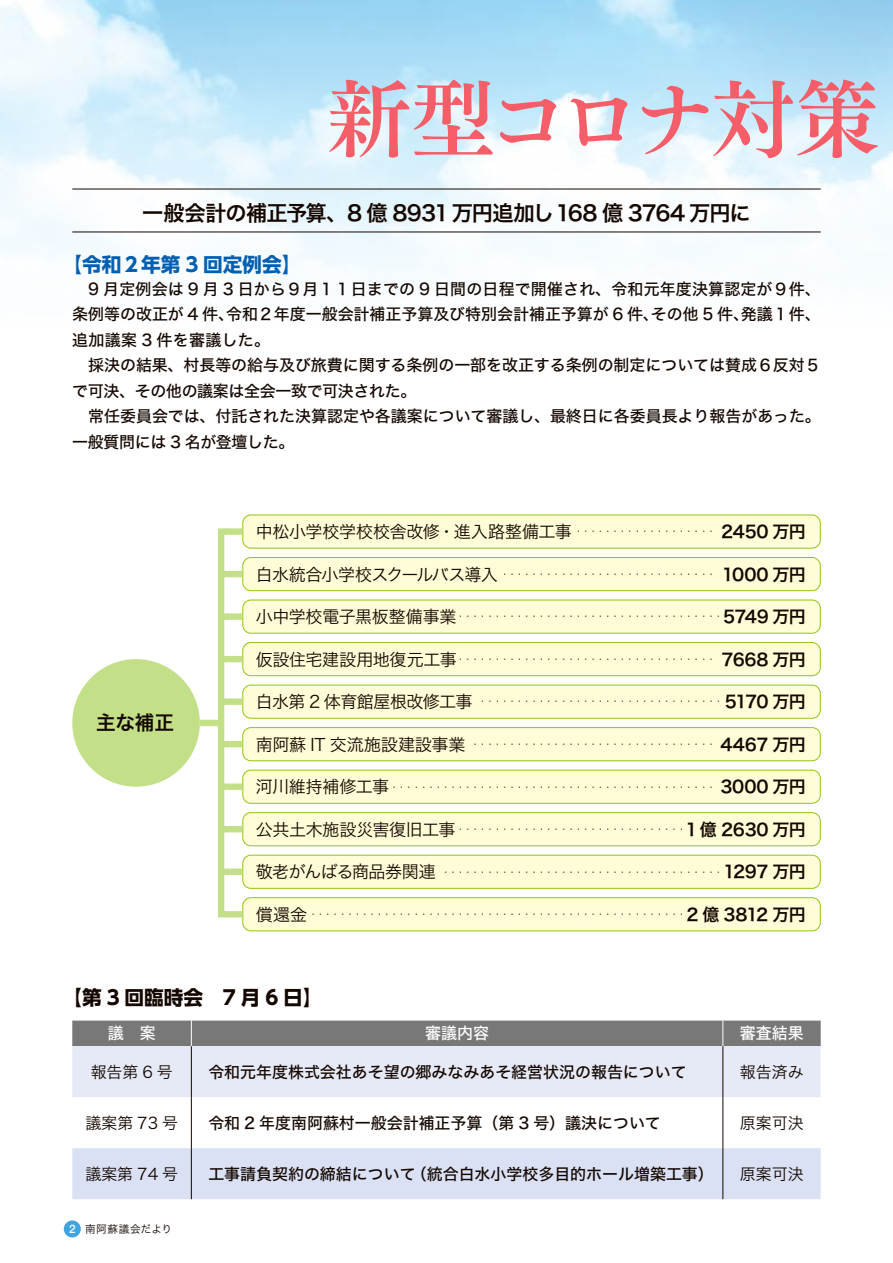
<style>
.page{position:relative;width:893px;height:1263px;background:#fff}
.page>*{position:absolute;margin:0;border:0;box-sizing:border-box;transform-origin:0 0}
.t1{font:85.05px "Tsuku Min Pr 6 B";letter-spacing:-.1em;color:#f55d69}
.t2{font:21.3px "Hira Kaku Std W6";letter-spacing:-.04em;color:#140700}
.t3{font:700 19.65px "UD Shin Go Pr 6";color:#140700}
.t4{font:700 19.65px "UD Shin Go Pr 6";color:#005fb1}
.t5{font:19.65px "Hira Kaku Std W6";color:#140700}
.t6{font:16.95px "Hira Kaku Std W3";letter-spacing:-.02em;color:#140700}
.t7{font:16.95px "Hira Kaku Std W6";letter-spacing:-.03em;color:#140700}
.t8{font:16.95px "Hira Kaku Std W3";letter-spacing:-.055em;color:#140700}
.t9{font:16.95px "Hira Kaku Std W3";letter-spacing:-.04em;color:#140700}
.t10{font:15.9px/25.5px "Hira Kaku Std W5";color:#140700}
.t11{font:15.9px "Hira Kaku Std W3";color:#140700}
.t12{font:15.9px "Hira Kaku Std W5";color:#fff}
.t13{font:10.65px "Hira Kaku Std W3";letter-spacing:.04em;color:#140700}
.s1{font-family:"Helvetica Neue";font-weight:500;font-size:11.7px;color:#fff}
</style>
<div class="page">
<hr style="left:72px;top:189px;width:749px;height:1px;background:#140700">
<hr style="left:72px;top:232px;width:749px;height:1px;background:#140700">
<div style="left:243px;top:515px;width:577px;height:33px;background:#fffdd7;border-radius:8px"></div>
<div style="left:242px;top:514px;width:579px;height:35px;border:1px solid #91c50f;border-radius:8px"></div>
<div style="left:243px;top:557px;width:577px;height:34px;background:#fffdd7;border-radius:8px"></div>
<div style="left:242px;top:557px;width:579px;height:34px;border:1px solid #91c50f;border-radius:8px"></div>
<div style="left:243px;top:600px;width:577px;height:33px;background:#fffdd7;border-radius:8px"></div>
<div style="left:242px;top:600px;width:579px;height:34px;border:1px solid #91c50f;border-radius:8px"></div>
<div style="left:243px;top:642px;width:577px;height:34px;background:#fffdd7;border-radius:8px"></div>
<div style="left:242px;top:642px;width:579px;height:34px;border:1px solid #91c50f;border-radius:8px"></div>
<div style="left:243px;top:685px;width:577px;height:33px;background:#fffdd7;border-radius:8px"></div>
<div style="left:242px;top:685px;width:579px;height:34px;border:1px solid #91c50f;border-radius:8px"></div>
<div style="left:243px;top:728px;width:577px;height:33px;background:#fffdd7;border-radius:8px"></div>
<div style="left:242px;top:727px;width:579px;height:34px;border:1px solid #91c50f;border-radius:8px"></div>
<div style="left:243px;top:770px;width:577px;height:33px;background:#fffdd7;border-radius:8px"></div>
<div style="left:242px;top:770px;width:579px;height:34px;border:1px solid #91c50f;border-radius:8px"></div>
<div style="left:243px;top:813px;width:577px;height:33px;background:#fffdd7;border-radius:8px"></div>
<div style="left:242px;top:812px;width:579px;height:34px;border:1px solid #91c50f;border-radius:8px"></div>
<div style="left:243px;top:855px;width:577px;height:33px;background:#fffdd7;border-radius:8px"></div>
<div style="left:242px;top:855px;width:579px;height:34px;border:1px solid #91c50f;border-radius:8px"></div>
<div style="left:243px;top:898px;width:577px;height:33px;background:#fffdd7;border-radius:8px"></div>
<div style="left:242px;top:897px;width:579px;height:34px;border:1px solid #91c50f;border-radius:8px"></div>
<div style="left:72px;top:659px;width:128px;height:128px;background:#c3df88;border-radius:50%"></div>
<div style="left:221px;top:571px;width:21px;height:6px;background:#c3df88"></div>
<div style="left:221px;top:613px;width:21px;height:7px;background:#c3df88"></div>
<div style="left:221px;top:656px;width:21px;height:6px;background:#c3df88"></div>
<div style="left:221px;top:698px;width:21px;height:7px;background:#c3df88"></div>
<div style="left:200px;top:720px;width:21px;height:6px;background:#c3df88"></div>
<div style="left:221px;top:741px;width:21px;height:6px;background:#c3df88"></div>
<div style="left:221px;top:783px;width:21px;height:7px;background:#c3df88"></div>
<div style="left:221px;top:826px;width:21px;height:6px;background:#c3df88"></div>
<div style="left:218px;top:528px;width:28px;height:389px;border:6px solid #c3df88"></div>
<div style="left:221px;top:868px;width:21px;height:7px;background:#c3df88"></div>
<div style="left:64px;top:1220px;width:17px;height:17px;background:#3fa5e1;border-radius:50%"></div>
<div style="left:72px;top:1148px;width:749px;height:51px;background:#dae1f4"></div>
<hr style="left:191px;top:1097px;width:1px;height:51px;background:#140700">
<hr style="left:191px;top:1148px;width:1px;height:51px;background:#140700">
<hr style="left:723px;top:1097px;width:1px;height:51px;background:#140700">
<hr style="left:723px;top:1148px;width:1px;height:51px;background:#140700">
<svg style="left:72px;top:1020px;width:749px;height:77px;background:#c1c3cb"></svg>
<h1 class="t1" style="left:326px;top:44px;width:555px">新型コロナ対策</h1>
<h2 class="t2" style="left:142px;top:196px;width:610px">一般会計の補正予算、8 億 8931万円追加し168 億 3764 万円に</h2>
<p class="t4" style="left:62px;top:249px;width:241px">【令和２年第 3 回定例会】</p>
<p class="t10" style="left:72px;top:276px;width:750px;text-align:justify;text-indent:16px">9 月定例会は 9 月 3 日から９月１１日までの 9 日間の日程で開催され、令和元年度決算認定が９件、条例等の改正が 4 件、令和２年度一般会計補正予算及び特別会計補正予算が 6 件、その他 5 件、発議１件、追加議案 3 件を審議した。</p>
<p class="t10" style="left:72px;top:353px;width:750px;text-indent:16px">採決の結果、村長等の給与及び旅費に関する条例の一部を改正する条例の制定については賛成６反対５で可決、その他の議案は全会一致で可決された。</p>
<p class="t10" style="left:72px;top:404px;width:750px;text-indent:16px">常任委員会では、付託された決算認定や各議案について審議し、最終日に各委員長より報告があった。一般質問には 3 名が登壇した。</p>
<p class="t5" style="left:96px;top:708px;width:79px">主な補正</p>
<p class="t6" style="left:256px;top:519px;width:317px">中松小学校学校校舎改修・進入路整備工事</p>
<p class="t7" style="left:721px;top:519px;width:86px">2450 万円</p>
<p class="t8" style="left:256px;top:561px;width:243px">白水統合小学校スクールバス導入</p>
<p class="t7" style="left:722px;top:561px;width:86px">1000 万円</p>
<p class="t6" style="left:256px;top:604px;width:202px">小中学校電子黒板整備事業</p>
<p class="t7" style="left:723px;top:604px;width:84px">5749 万円</p>
<p class="t6" style="left:256px;top:646px;width:202px">仮設住宅建設用地復元工事</p>
<p class="t7" style="left:721px;top:646px;width:86px">7668 万円</p>
<p class="t6" style="left:256px;top:689px;width:218px">白水第 2 体育館屋根改修工事</p>
<p class="t7" style="left:725px;top:689px;width:83px">5170 万円</p>
<p class="t6" style="left:256px;top:731px;width:211px">南阿蘇 IT 交流施設建設事業</p>
<p class="t7" style="left:720px;top:731px;width:87px">4467 万円</p>
<p class="t6" style="left:256px;top:774px;width:135px">河川維持補修工事</p>
<p class="t7" style="left:720px;top:774px;width:87px">3000 万円</p>
<p class="t6" style="left:256px;top:816px;width:201px">公共土木施設災害復旧工事</p>
<p class="t7" style="left:685px;top:816px;width:122px">1億 2630 万円</p>
<p class="t9" style="left:256px;top:859px;width:181px">敬老がんばる商品券関連</p>
<p class="t7" style="left:723px;top:859px;width:84px">1297 万円</p>
<p class="t6" style="left:256px;top:901px;width:53px">償還金</p>
<p class="t7" style="left:686px;top:901px;width:121px">2 億 3812 万円</p>
<p class="t3" style="left:62px;top:982px;width:262px">【第 3 回臨時会　7 月 6 日】</p>
<p class="t12" style="left:108px;top:1021px;width:49px">議　案</p>
<p class="t12" style="left:425px;top:1021px;width:65px">審議内容</p>
<p class="t12" style="left:740px;top:1021px;width:65px">審査結果</p>
<p class="t11" style="left:91px;top:1060px;width:84px">報告第 6 号</p>
<p class="t10" style="left:208px;top:1059px;width:480px">令和元年度株式会社あそ望の郷みなみあそ経営状況の報告について</p>
<p class="t11" style="left:740px;top:1060px;width:65px">報告済み</p>
<p class="t11" style="left:85px;top:1111px;width:94px">議案第 73 号</p>
<p class="t10" style="left:208px;top:1110px;width:454px">令和 2 年度南阿蘇村一般会計補正予算（第 3 号）議決について</p>
<p class="t11" style="left:740px;top:1111px;width:65px">原案可決</p>
<p class="t11" style="left:85px;top:1162px;width:94px">議案第 74 号</p>
<p class="t10" style="left:208px;top:1161px;width:507px">工事請負契約の締結について（統合白水小学校多目的ホール増築工事）</p>
<p class="t11" style="left:740px;top:1162px;width:65px">原案可決</p>
<p class="t13" style="left:69px;top:1221px;width:104px"><span class="s1">2</span> 南阿蘇議会だより</p>
</div>
